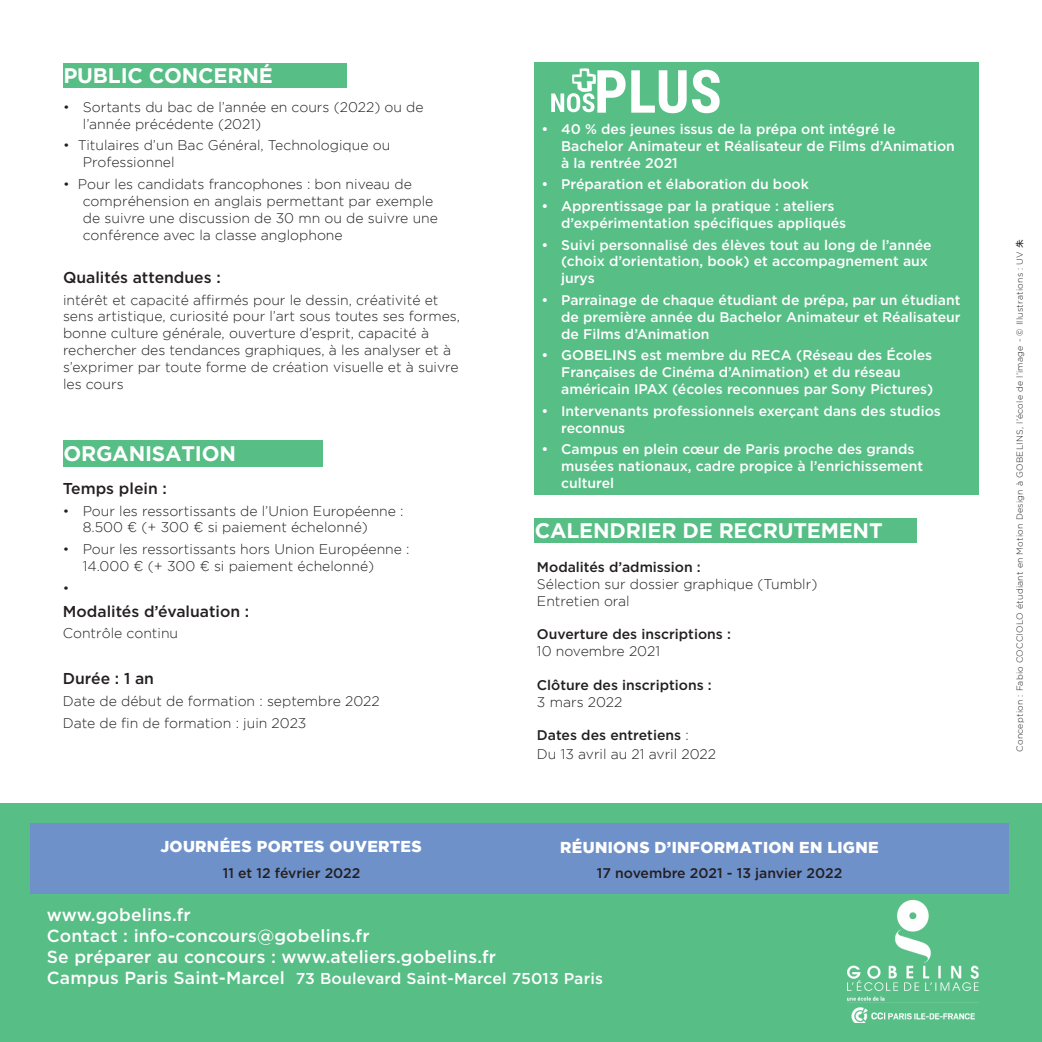
<style>
.page{position:relative;width:1042px;height:1042px;background:#fff}
.page>*{position:absolute;margin:0;border:0;box-sizing:border-box;transform-origin:0 0}
.t1{font:700 21px "Gotham";letter-spacing:-.01em;color:#fff}
.t2{font:500 17.5px/21px "Gotham";letter-spacing:.01em;color:#fff}
.t3{font:500 15.75px "Gotham";color:#231f20}
.t4{font:500 15.75px "Gotham";letter-spacing:.01em;color:#fff}
.t5{font:900 15.75px "Gotham";letter-spacing:.02em;color:#fff}
.t6{font:300 14px/16.8px "Gotham";color:#231f20}
.t7{font:500 14px/16.8px "Gotham";color:#fff}
.t8{font:500 14px "Gotham";color:#231f20}
.t9{font:300 8.75px "Gotham";letter-spacing:.03em;color:#231f20}
.s1{font-weight:500}
.s2{font-size:17.5px}
.s3{font-family:"MS UI Gothic";font-weight:400}
</style>
<div class="page">
<div style="left:0;top:803px;width:1042px;height:239px;background:#57be86"></div>
<div style="left:535px;top:62px;width:444px;height:433px;background:#57be86"></div>
<svg style="left:551px;top:70px;width:168px;height:43px"></svg>
<img style="left:573px;top:69px;width:23px;height:23px">
<div style="left:31px;top:823px;width:978px;height:71px;background:#6f91ca"></div>
<img style="left:847px;top:899px;width:132px;height:124px">
<div style="left:534px;top:518px;width:383px;height:25px;background:#57be86"></div>
<div style="left:63px;top:441px;width:260px;height:26px;background:#57be86"></div>
<div style="left:63px;top:64px;width:284px;height:24px;background:#57be86"></div>
<h1 class="t1" style="left:63px;top:64px;width:211px">PUBLIC CONCERNÉ</h1>
<p class="t6" style="left:83px;top:98px;width:342px;text-indent:-20px">• Sortants du bac de l’année en cours (2022) ou de l’année précédente (2021)</p>
<p class="t6" style="left:83px;top:137px;width:309px;text-indent:-20px">• Titulaires d’un Bac Général, Technologique ou<br>Professionnel</p>
<p class="t6" style="left:83px;top:175px;width:357px;text-indent:-20px">• Pour les candidats francophones : bon niveau de compréhension en anglais permettant par exemple de suivre une discussion de 30 mn ou de suivre une conférence avec la classe anglophone</p>
<p class="t3" style="left:63px;top:267px;width:159px">Qualités attendues :</p>
<p class="t6" style="left:63px;top:291px;width:399px">intérêt et capacité affirmés pour le dessin, créativité et sens artistique, curiosité pour l’art sous toutes ses formes, bonne culture générale, ouverture d’esprit, capacité à rechercher des tendances graphiques, à les analyser et à s’exprimer par toute forme de création visuelle et à suivre les cours</p>
<h1 class="t1" style="left:63px;top:441px;width:174px">ORGANISATION</h1>
<p class="t3" style="left:63px;top:478px;width:106px">Temps plein :</p>
<p class="t6" style="left:83px;top:502px;width:322px;text-indent:-20px">• Pour les ressortissants de l’Union Européenne :<br>8.500 ¤ (+ 300 ¤ si paiement échelonné)</p>
<p class="t6" style="left:83px;top:541px;width:328px;text-indent:-20px">• Pour les ressortissants hors Union Européenne :<br>14.000 ¤ (+ 300 ¤ si paiement échelonné)</p>
<p class="t6" style="left:63px;top:579px;width:8px">•</p>
<p class="t3" style="left:63px;top:601px;width:188px">Modalités d’évaluation :</p>
<p class="t6" style="left:63px;top:625px;width:117px">Contrôle continu</p>
<p class="t3" style="left:63px;top:668px;width:93px">Durée : 1 an</p>
<p class="t6" style="left:63px;top:690px;width:318px;line-height:21.7px">Date de début de formation : septembre 2022<br>Date de fin de formation : juin 2023</p>
<p class="t5" style="left:160px;top:837px;width:263px">JOURNÉES PORTES OUVERTES</p>
<p class="t8" style="left:223px;top:863px;width:139px">11 et 12 février 2022</p>
<p class="t7" style="left:561px;top:120px;width:395px;text-indent:-20px">• 40 % des jeunes issus de la prépa ont intégré le<br>Bachelor Animateur et Réalisateur de Films d’Animation à la rentrée 2021</p>
<p class="t7" style="left:541px;top:176px;width:269px">• Préparation et élaboration du book</p>
<p class="t7" style="left:561px;top:197px;width:287px;text-indent:-20px">• Apprentissage par la pratique : ateliers d’expérimentation spécifiques appliqués</p>
<p class="t7" style="left:561px;top:236px;width:372px;text-indent:-20px">• Suivi personnalisé des élèves tout au long de l’année (choix d’orientation, book) et accompagnement aux jurys</p>
<p class="t7" style="left:561px;top:291px;width:401px;text-align:justify;text-indent:-20px">• Parrainage de chaque étudiant de prépa, par un étudiant de première année du Bachelor Animateur et Réalisateur de Films d’Animation</p>
<p class="t7" style="left:561px;top:347px;width:373px;text-indent:-20px">• GOBELINS est membre du RECA (Réseau des Écoles<br>Françaises de Cinéma d’Animation) et du réseau américain IPAX (écoles reconnues par Sony Pictures)</p>
<p class="t7" style="left:561px;top:402px;width:381px;text-indent:-20px">• Intervenants professionnels exerçant dans des studios reconnus</p>
<p class="t7" style="left:561px;top:441px;width:364px;text-indent:-20px">• Campus en plein cœur de Paris proche des grands musées nationaux, cadre propice à l’enrichissement culturel</p>
<h1 class="t1" style="left:535px;top:518px;width:349px">CALENDRIER DE RECRUTEMENT</h1>
<p class="t8" style="left:537px;top:558px;width:165px">Modalités d’admission :</p>
<p class="t6" style="left:537px;top:575px;width:282px">Sélection sur dossier graphique (Tumblr)<br>Entretien oral</p>
<p class="t8" style="left:537px;top:625px;width:196px">Ouverture des inscriptions :</p>
<p class="t6" style="left:537px;top:643px;width:125px">10 novembre 2021</p>
<p class="t8" style="left:537px;top:676px;width:176px">Clôture des inscriptions :</p>
<p class="t6" style="left:537px;top:693px;width:87px">3 mars 2022</p>
<p class="t6" style="left:537px;top:725px;width:181px;line-height:18.9px"><span class="s1">Dates des entretiens</span> :<br>Du 13 avril au 21 avril 2022</p>
<p class="t5" style="left:560px;top:838px;width:320px">RÉUNIONS D’INFORMATION EN LIGNE</p>
<p class="t8" style="left:597px;top:864px;width:247px">17 novembre 2021 - 13 janvier 2022</p>
<p class="t2" style="left:47px;top:904px;width:451px">www.gobelins.fr<br>Contact : info-concours@gobelins.fr<br>Se préparer au concours : www.ateliers.gobelins.fr</p>
<p class="t4" style="left:47px;top:968px;width:557px"><span class="s2">Campus Paris Saint-Marcel</span> 73 Boulevard Saint-Marcel 75013 Paris</p>
<p class="t9" style="left:1015px;top:752px;width:514px;rotate:-90deg">Conception : Fabio COCCIOLO étudiant en Motion Design à GOBELINS, l’école de l’image - © Illustrations : UV <span class="s3">朱</span></p>
</div>
